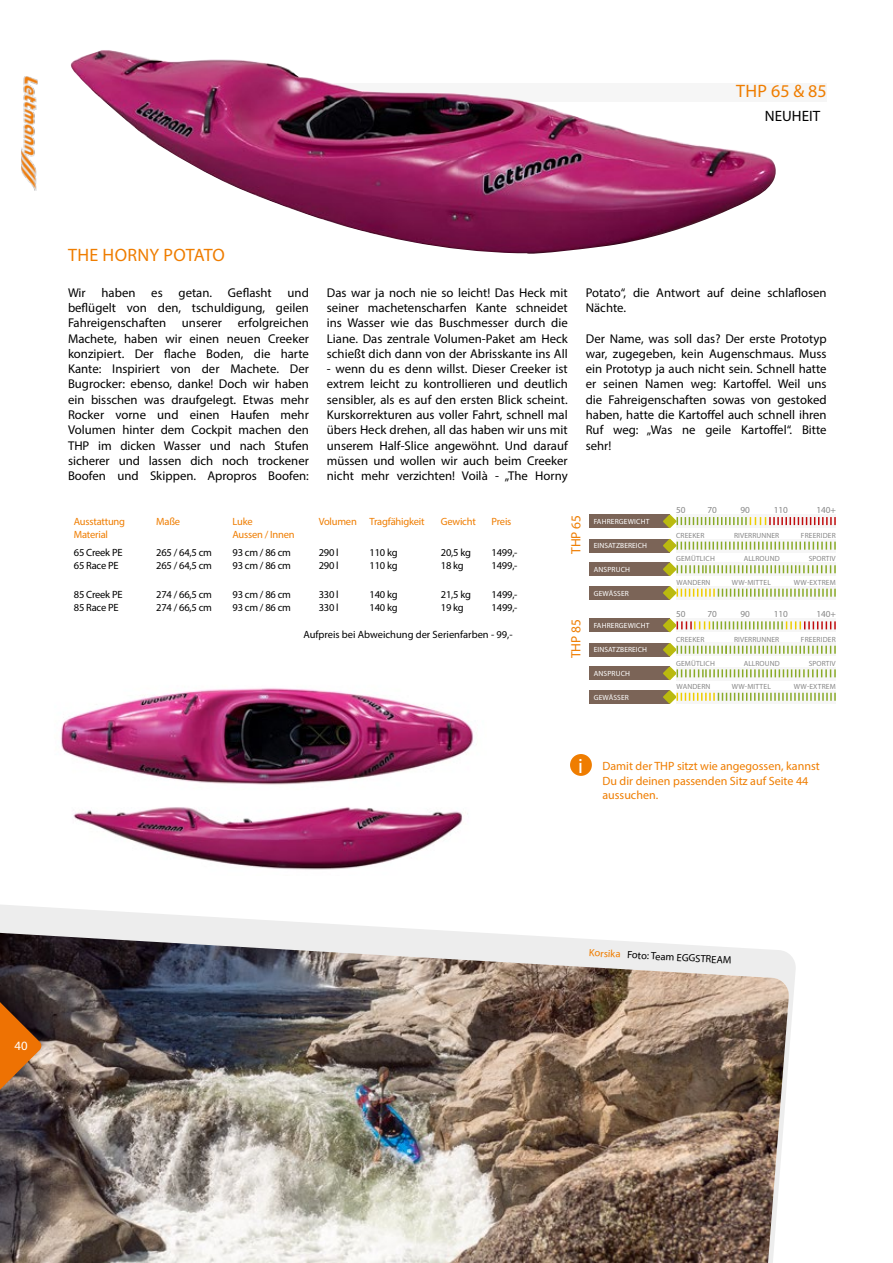
<style>
.page{position:relative;width:893px;height:1263px;background:#fff}
.page>*{position:absolute;margin:0;border:0;box-sizing:border-box;transform-origin:0 0}
.t1{font:20.85px "Myriad Pro";color:#fff}
.t2{font:18px "Myriad Pro";letter-spacing:.02em;color:#ef7d00}
.t3{font:15px "Myriad Pro";color:#000}
.t4{font:13.5px "Myriad Pro";color:#ef7d00}
.t5{font:12.75px/15.3px "Myriad Pro";color:#000;text-align:justify}
.t6{font:12.75px "Myriad Pro";color:#fff}
.t7{font:12px/14.4px "Myriad Pro";color:#ef7d00}
.t8{font:10.5px/12.6px "Myriad Pro";letter-spacing:-.02em;color:#000}
.t9{font:10.5px/12.6px "Myriad Pro";letter-spacing:-.02em;color:#ef7d00}
.t10{font:10.5px "Myriad Pro";color:#000}
.t11{font:9.3px "Myriad Pro";color:#878787}
.t12{font:7.5px "Myriad Pro";letter-spacing:.02em;color:#878787}
.t13{font:7.5px "Myriad Pro";letter-spacing:.02em;color:#fff}
.s1{color:#ef7d00}
</style>
<div class="page">
<svg style="left:0;top:905px;width:796px;height:130px"></svg>
<img style="left:0;top:933px;width:790px;height:330px">
<svg style="left:0;top:991px;width:42px;height:110px;background:#8f5628"></svg>
<img style="left:21px;top:76px;width:16px;height:114px">
<div style="left:570px;top:754px;width:22px;height:22px;background:#ef7d00;border-radius:50%"></div>
<div style="left:143px;top:83px;width:684px;height:19px;background:#f6f6f6"></div>
<div style="left:590px;top:515px;width:80px;height:13px;background:#7b6457"></div>
<div style="left:677px;top:515px;width:159px;height:13px;background:#f6f6f6"></div>
<svg style="left:676px;top:541px;width:160px;height:9px"></svg>
<div style="left:676px;top:562px;width:160px;height:14px;background:#f6f6f6"></div>
<div style="left:676px;top:586px;width:160px;height:14px;background:#f6f6f6"></div>
<div style="left:590px;top:539px;width:80px;height:13px;background:#7b6457"></div>
<div style="left:590px;top:562px;width:80px;height:14px;background:#7b6457"></div>
<div style="left:590px;top:586px;width:80px;height:14px;background:#7b6457"></div>
<svg style="left:677px;top:542px;width:159px;height:8px"></svg>
<svg style="left:677px;top:565px;width:159px;height:8px"></svg>
<svg style="left:677px;top:589px;width:159px;height:8px"></svg>
<svg style="left:663px;top:514px;width:14px;height:14px"></svg>
<svg style="left:663px;top:539px;width:14px;height:13px"></svg>
<svg style="left:663px;top:562px;width:14px;height:14px"></svg>
<svg style="left:663px;top:586px;width:14px;height:14px"></svg>
<svg style="left:677px;top:517px;width:159px;height:8px"></svg>
<div style="left:590px;top:619px;width:80px;height:13px;background:#7b6457"></div>
<div style="left:590px;top:643px;width:80px;height:13px;background:#7b6457"></div>
<div style="left:590px;top:666px;width:80px;height:14px;background:#7b6457"></div>
<div style="left:590px;top:690px;width:80px;height:14px;background:#7b6457"></div>
<svg style="left:663px;top:619px;width:14px;height:13px"></svg>
<svg style="left:663px;top:643px;width:14px;height:13px"></svg>
<svg style="left:663px;top:666px;width:14px;height:14px"></svg>
<svg style="left:663px;top:690px;width:14px;height:14px"></svg>
<svg style="left:676px;top:645px;width:160px;height:9px"></svg>
<svg style="left:676px;top:669px;width:160px;height:9px"></svg>
<svg style="left:676px;top:692px;width:160px;height:9px"></svg>
<div style="left:676px;top:618px;width:160px;height:14px;background:#f6f6f6"></div>
<svg style="left:677px;top:646px;width:159px;height:8px"></svg>
<svg style="left:677px;top:669px;width:159px;height:8px"></svg>
<svg style="left:677px;top:693px;width:159px;height:8px"></svg>
<svg style="left:677px;top:621px;width:159px;height:8px"></svg>
<img style="left:60px;top:688px;width:414px;height:182px">
<img style="left:70px;top:50px;width:706px;height:204px">
<h2 class="t2" style="left:736px;top:80px;width:92px">THP 65 &amp; 85</h2>
<p class="t3" style="left:765px;top:106px;width:57px">NEUHEIT</p>
<h2 class="t2" style="left:68px;top:244px;width:158px">THE HORNY POTATO</h2>
<p class="t5" style="left:68px;top:284px;width:242px">Wir haben es getan. Geflasht und beflügelt von den, tschuldigung, geilen Fahreigenschaften unserer erfolgreichen Machete, haben wir einen neuen Creeker konzipiert. Der flache Boden, die harte Kante: Inspiriert von der Machete. Der Bugrocker: ebenso, danke! Doch wir haben ein bisschen was draufgelegt. Etwas mehr Rocker vorne und einen Haufen mehr Volumen hinter dem Cockpit machen den THP im dicken Wasser und nach Stufen sicherer und lassen dich noch trockener Boofen und Skippen. Apropros Boofen:</p>
<p class="t5" style="left:327px;top:284px;width:242px">Das war ja noch nie so leicht! Das Heck mit seiner machetenscharfen Kante schneidet ins Wasser wie das Buschmesser durch die Liane. Das zentrale Volumen-Paket am Heck schießt dich dann von der Abrisskante ins All</p>
<p class="t5" style="left:327px;top:361px;width:242px">- wenn du es denn willst. Dieser Creeker ist extrem leicht zu kontrollieren und deutlich sensibler, als es auf den ersten Blick scheint.<br>Kurskorrekturen aus voller Fahrt, schnell mal übers Heck drehen, all das haben wir uns mit unserem Half-Slice angewöhnt. Und darauf müssen und wollen wir auch beim Creeker nicht mehr verzichten! Voilà - „The Horny</p>
<p class="t5" style="left:586px;top:284px;width:242px">Potato“, die Antwort auf deine schlaflosen<br>Nächte.</p>
<p class="t5" style="left:586px;top:330px;width:242px">Der Name, was soll das? Der erste Prototyp war, zugegeben, kein Augenschmaus. Muss ein Prototyp ja auch nicht sein. Schnell hatte er seinen Namen weg: Kartoffel. Weil uns die Fahreigenschaften sowas von gestoked haben, hatte die Kartoffel auch schnell ihren Ruf weg: „Was ne geile Kartoffel“. Bitte sehr!</p>
<p class="t9" style="left:74px;top:515px;width:53px">Ausstattung<br>Material</p>
<p class="t9" style="left:156px;top:515px;width:25px">Maße</p>
<p class="t9" style="left:232px;top:515px;width:64px">Luke<br>Aussen / Innen</p>
<p class="t9" style="left:319px;top:515px;width:107px">Volumen Tragfähigkeit</p>
<p class="t9" style="left:441px;top:515px;width:36px">Gewicht</p>
<p class="t9" style="left:492px;top:515px;width:21px">Preis</p>
<p class="t8" style="left:74px;top:546px;width:50px">65 Creek PE<br>65 Race PE</p>
<p class="t8" style="left:156px;top:546px;width:57px">265 / 64,5 cm<br>265 / 64,5 cm</p>
<p class="t8" style="left:232px;top:546px;width:60px">93 cm / 86 cm<br>93 cm / 86 cm</p>
<p class="t8" style="left:319px;top:546px;width:22px">290 l<br>290 l</p>
<p class="t8" style="left:370px;top:546px;width:30px">110 kg<br>110 kg</p>
<p class="t8" style="left:441px;top:546px;width:32px">20,5 kg<br>18 kg</p>
<p class="t8" style="left:492px;top:546px;width:27px">1499,-<br>1499,-</p>
<p class="t8" style="left:74px;top:588px;width:50px">85 Creek PE<br>85 Race PE</p>
<p class="t8" style="left:156px;top:588px;width:57px">274 / 66,5 cm<br>274 / 66,5 cm</p>
<p class="t8" style="left:233px;top:588px;width:60px">93 cm / 86 cm<br>93 cm / 86 cm</p>
<p class="t8" style="left:319px;top:588px;width:22px">330 l<br>330 l</p>
<p class="t8" style="left:370px;top:588px;width:30px">140 kg<br>140 kg</p>
<p class="t8" style="left:441px;top:588px;width:32px">21,5 kg<br>19 kg</p>
<p class="t8" style="left:492px;top:588px;width:27px">1499,-<br>1499,-</p>
<p class="t10" style="left:303px;top:628px;width:211px">Aufpreis bei Abweichung der Serienfarben - 99,-</p>
<p class="t4" style="left:568px;top:554px;width:41px;rotate:-90deg">THP 65</p>
<p class="t4" style="left:568px;top:658px;width:41px;rotate:-90deg">THP 85</p>
<p class="t13" style="left:594px;top:517px;width:57px">FAHRERGEWICHT</p>
<p class="t13" style="left:594px;top:541px;width:55px">EINSATZBEREICH</p>
<p class="t13" style="left:594px;top:565px;width:38px">ANSPRUCH</p>
<p class="t13" style="left:594px;top:589px;width:37px">GEWÄSSER</p>
<p class="t13" style="left:594px;top:621px;width:57px">FAHRERGEWICHT</p>
<p class="t13" style="left:594px;top:645px;width:55px">EINSATZBEREICH</p>
<p class="t13" style="left:594px;top:669px;width:38px">ANSPRUCH</p>
<p class="t13" style="left:594px;top:693px;width:37px">GEWÄSSER</p>
<p class="t11" style="left:676px;top:504px;width:11px">50</p>
<p class="t11" style="left:707px;top:504px;width:11px">70</p>
<p class="t12" style="left:676px;top:531px;width:30px">CREEKER</p>
<p class="t12" style="left:676px;top:554px;width:40px">GEMÜTLICH</p>
<p class="t12" style="left:677px;top:578px;width:35px">WANDERN</p>
<p class="t11" style="left:676px;top:608px;width:11px">50</p>
<p class="t11" style="left:707px;top:608px;width:11px">70</p>
<p class="t12" style="left:676px;top:635px;width:30px">CREEKER</p>
<p class="t12" style="left:676px;top:658px;width:40px">GEMÜTLICH</p>
<p class="t12" style="left:677px;top:682px;width:35px">WANDERN</p>
<p class="t11" style="left:740px;top:504px;width:11px">90</p>
<p class="t11" style="left:774px;top:504px;width:16px">110</p>
<p class="t12" style="left:734px;top:531px;width:47px">RIVERRUNNER</p>
<p class="t12" style="left:744px;top:554px;width:38px">ALLROUND</p>
<p class="t12" style="left:732px;top:578px;width:41px">WW-MITTEL</p>
<p class="t12" style="left:794px;top:578px;width:43px">WW-EXTREM</p>
<p class="t11" style="left:816px;top:504px;width:21px">140+</p>
<p class="t12" style="left:801px;top:531px;width:36px">FREERIDER</p>
<p class="t12" style="left:809px;top:554px;width:28px">SPORTIV</p>
<p class="t11" style="left:740px;top:608px;width:11px">90</p>
<p class="t11" style="left:774px;top:608px;width:16px">110</p>
<p class="t12" style="left:734px;top:635px;width:47px">RIVERRUNNER</p>
<p class="t12" style="left:744px;top:658px;width:38px">ALLROUND</p>
<p class="t12" style="left:732px;top:682px;width:41px">WW-MITTEL</p>
<p class="t12" style="left:794px;top:682px;width:43px">WW-EXTREM</p>
<p class="t11" style="left:816px;top:608px;width:21px">140+</p>
<p class="t12" style="left:801px;top:635px;width:36px">FREERIDER</p>
<p class="t12" style="left:809px;top:658px;width:28px">SPORTIV</p>
<h1 class="t1" style="left:578px;top:753px;width:6px">i</h1>
<p class="t7" style="left:602px;top:759px;width:219px">Damit der THP sitzt wie angegossen, kannst<br>Du dir deinen passenden Sitz auf Seite 44 aussuchen.</p>
<p class="t6" style="left:15px;top:1038px;width:15px">40</p>
<p class="t8" style="left:589px;top:946px;width:144px;rotate:3deg"><span class="s1">Korsika</span> Foto: Team EGGSTREAM</p>
</div>
